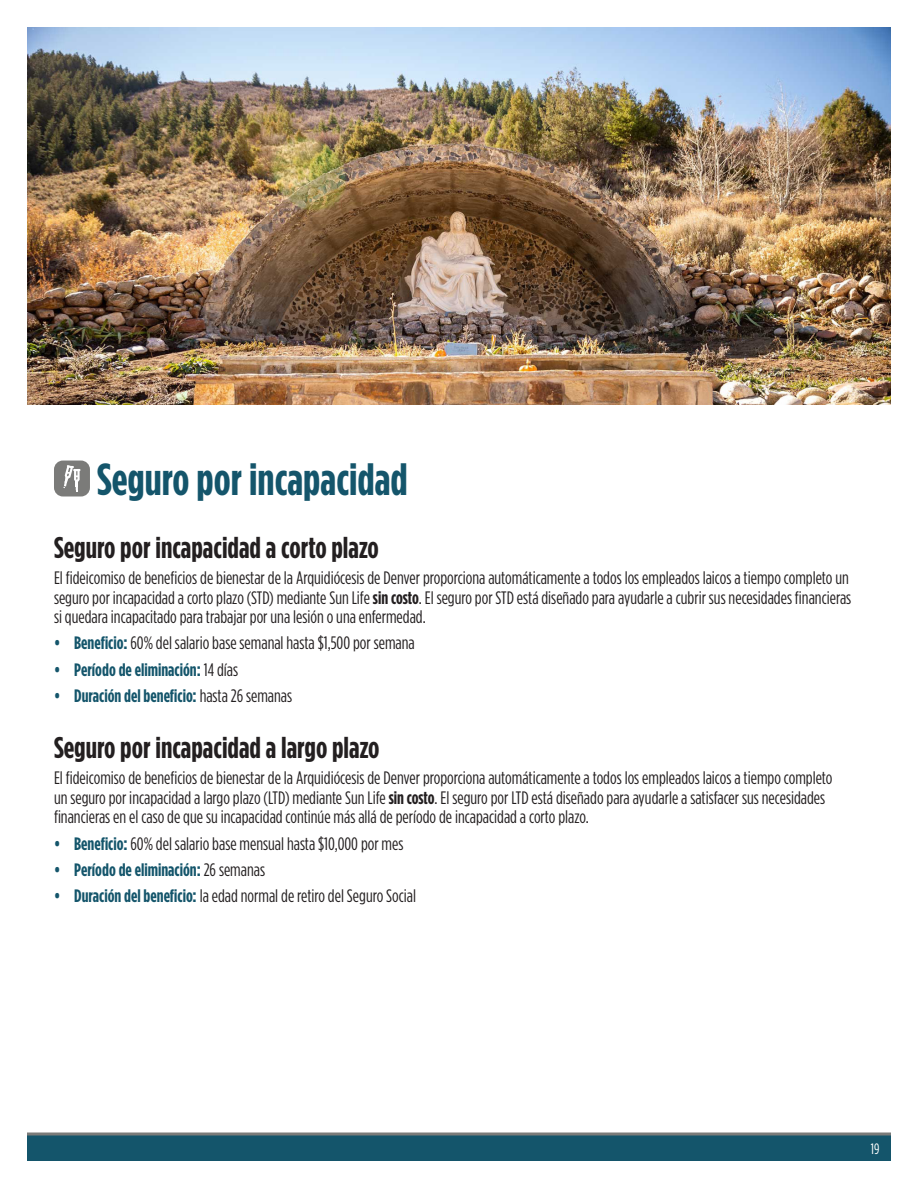
<style>
.page{position:relative;width:918px;height:1188px;background:#fff}
.page>*{position:absolute;margin:0;border:0;box-sizing:border-box;transform-origin:0 0}
.Section_Title{font:700 45px "Gotham Condensed";color:#14556b}
.Subhead{font:700 30px "Gotham Condensed";color:#231f20}
.Body{font:18px/19.5px "Gotham Condensed";color:#231f20}
.t1{font:700 18px "Gotham Condensed";color:#14556b}
.t2{font:15px "Gotham Condensed";color:#fff}
.s1{font-weight:700}
.s2{font-weight:700;color:#14556b}
.s3{font-weight:400;color:#231f20}
</style>
<div class="page">
<div style="left:27px;top:1134px;width:864px;height:27px;background:#14556b"></div>
<svg style="left:27px;top:1132px;width:864px;height:4px;background:#7e8687"></svg>
<div style="left:54px;top:461px;width:36px;height:35px;background:#7b7b79;border-radius:9px"></div>
<svg style="left:63px;top:465px;width:18px;height:27px"></svg>
<img style="left:27px;top:27px;width:864px;height:378px">
<p class="Section_Title" style="left:97px;top:453px;width:312px">Seguro por incapacidad</p>
<p class="Subhead" style="left:54px;top:530px;width:326px">Seguro por incapacidad a corto plazo</p>
<p class="Body" style="left:54px;top:568px;width:799px">El fideicomiso de beneficios de bienestar de la Arquidiócesis de Denver proporciona automáticamente a todos los empleados laicos a tiempo completo un seguro por incapacidad a corto plazo (STD) mediante Sun Life <span class="s1">sin costo</span>. El seguro por STD está diseñado para ayudarle a cubrir sus necesidades financieras si quedara incapacitado para trabajar por una lesión o una enfermedad.</p>
<p class="Body" style="left:54px;top:633px;width:362px"><span class="s2">• Beneficio:</span> 60% del salario base semanal hasta $1,500 por semana</p>
<p class="t1" style="left:54px;top:659px;width:186px">• Período de eliminación: <span class="s3">14 días</span></p>
<p class="t1" style="left:54px;top:685px;width:240px">• Duración del beneficio: <span class="s3">hasta 26 semanas</span></p>
<p class="Subhead" style="left:54px;top:730px;width:327px">Seguro por incapacidad a largo plazo</p>
<p class="Body" style="left:54px;top:768px;width:780px">El fideicomiso de beneficios de bienestar de la Arquidiócesis de Denver proporciona automáticamente a todos los empleados laicos a tiempo completo un seguro por incapacidad a largo plazo (LTD) mediante Sun Life <span class="s1">sin costo</span>. El seguro por LTD está diseñado para ayudarle a satisfacer sus necesidades financieras en el caso de que su incapacidad continúe más allá de período de incapacidad a corto plazo.</p>
<p class="Body" style="left:54px;top:834px;width:351px"><span class="s2">• Beneficio:</span> 60% del salario base mensual hasta $10,000 por mes</p>
<p class="t1" style="left:54px;top:859px;width:213px">• Período de eliminación: <span class="s3">26 semanas</span></p>
<p class="Body" style="left:54px;top:886px;width:364px"><span class="s2">• Duración del beneficio:</span> la edad normal de retiro del Seguro Social</p>
<p class="t2" style="left:871px;top:1140px;width:10px">19</p>
</div>
